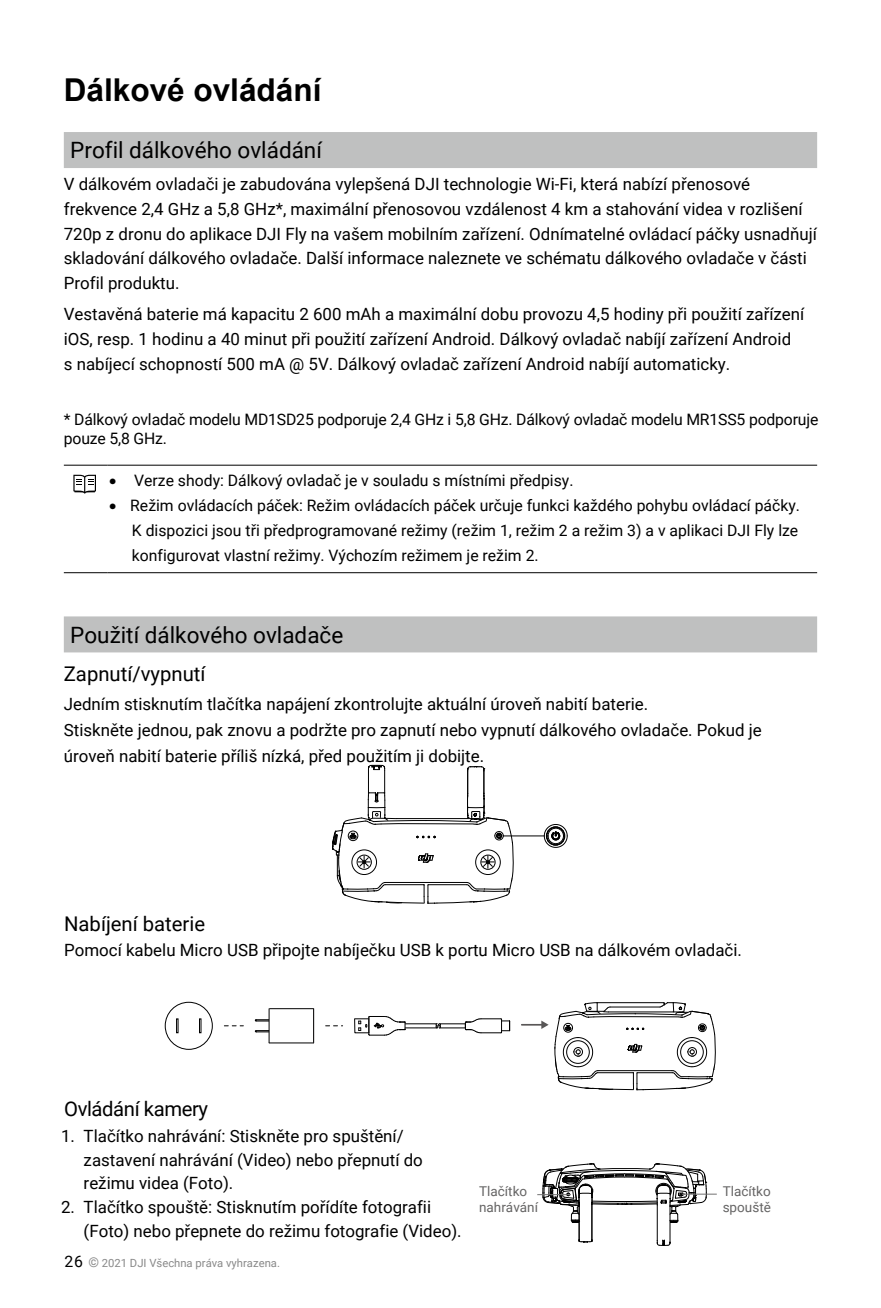
<style>
.page{position:relative;width:881px;height:1308px;background:#fff}
.page>*{position:absolute;margin:0;border:0;box-sizing:border-box;transform-origin:0 0}
.内文{font:700 31.5px "Arial";color:#000}
.内文-2{font:22.5px "Roboto";color:#000}
.内文-3{font:20.25px "Roboto";color:#000}
.内文-4{font:20.25px "Roboto";letter-spacing:-.02em;color:#000}
.内文-5{font:16.88px/24.8px "Roboto";color:#000}
.数字点{font:16.88px/23.6px "Roboto";color:#000}
.带点内文{font:15.75px/24.8px "Roboto";color:#000;text-align:justify}
.内文-6{font:15.75px/18.9px "Roboto";letter-spacing:-.01em;color:#000}
.标字{font:13.5px/16.2px "Roboto";color:#656464}
.t1{font:11.25px "Roboto";color:#898989}
.s1{font-size:15.75px;color:#000}
.s2{font-size:13.5px}
</style>
<div class="page">
<div style="left:64px;top:132px;width:752px;height:36px;background:#bfc0c0"></div>
<div style="left:64px;top:616px;width:752px;height:36px;background:#bfc0c0"></div>
<hr style="left:64px;top:465px;width:43px;height:1px;background:#000">
<hr style="left:107px;top:465px;width:709px;height:1px;background:#000">
<hr style="left:64px;top:572px;width:43px;height:1px;background:#000">
<hr style="left:107px;top:572px;width:709px;height:1px;background:#000">
<svg style="left:73px;top:475px;width:23px;height:18px"></svg>
<hr style="left:503px;top:835px;width:41px;height:1px;background:#000">
<svg style="left:543px;top:824px;width:24px;height:23px"></svg>
<svg style="left:332px;top:765px;width:182px;height:139px"></svg>
<svg style="left:521px;top:1020px;width:27px;height:9px"></svg>
<svg style="left:554px;top:1002px;width:162px;height:88px"></svg>
<svg style="left:255px;top:1008px;width:59px;height:35px"></svg>
<svg style="left:199px;top:1018px;width:2px;height:15px"></svg>
<svg style="left:176px;top:1018px;width:2px;height:15px"></svg>
<div style="left:165px;top:1002px;width:47px;height:47px;border:1px solid #000;border-radius:50%"></div>
<svg style="left:224px;top:1025px;width:19px;height:1px"></svg>
<svg style="left:354px;top:1016px;width:51px;height:19px"></svg>
<hr style="left:405px;top:1027px;width:32px;height:1px;background:#000">
<svg style="left:435px;top:1018px;width:75px;height:15px"></svg>
<hr style="left:405px;top:1023px;width:32px;height:1px;background:#000">
<hr style="left:669px;top:1204px;width:1px;height:38px;background:#000">
<hr style="left:656px;top:1205px;width:1px;height:35px;background:#000">
<hr style="left:591px;top:1204px;width:1px;height:35px;background:#000">
<hr style="left:578px;top:1204px;width:1px;height:35px;background:#000">
<svg style="left:578px;top:1239px;width:14px;height:3px"></svg>
<svg style="left:656px;top:1239px;width:14px;height:6px"></svg>
<hr style="left:537px;top:1194px;width:32px;height:1px;background:#727171">
<hr style="left:684px;top:1193px;width:32px;height:1px;background:#727171">
<svg style="left:542px;top:1163px;width:164px;height:60px"></svg>
<p class="内文" style="left:64px;top:68px;width:259px">Dálkové ovládání</p>
<p class="内文-2" style="left:70px;top:134px;width:253px">Profil dálkového ovládání</p>
<p class="内文-5" style="left:64px;top:171px;width:754px">V dálkovém ovladači je zabudována vylepšená DJI technologie Wi-Fi, která nabízí přenosové frekvence 2,4 GHz a 5,8 GHz*, maximální přenosovou vzdálenost 4 km a stahování videa v rozlišení 720p z dronu do aplikace DJI Fly na vašem mobilním zařízení. Odnímatelné ovládací páčky usnadňují skladování dálkového ovladače. Další informace naleznete ve schématu dálkového ovladače v části Profil produktu.</p>
<p class="内文-5" style="left:64px;top:301px;width:741px">Vestavěná baterie má kapacitu 2 600 mAh a maximální dobu provozu 4,5 hodiny při použití zařízení iOS, resp. 1 hodinu a 40 minut při použití zařízení Android. Dálkový ovladač nabíjí zařízení Android<br>s nabíjecí schopností 500 mA @ 5V. Dálkový ovladač zařízení Android nabíjí automaticky.</p>
<p class="内文-6" style="left:64px;top:409px;width:755px">* Dálkový ovladač modelu MD1SD25 podporuje 2,4 GHz i 5,8 GHz. Dálkový ovladač modelu MR1SS5 podporuje pouze 5,8 GHz.</p>
<p class="带点内文" style="left:109px;top:467px;width:465px">• Verze shody: Dálkový ovladač je v souladu s místními předpisy.</p>
<p class="带点内文" style="left:132px;top:492px;width:669px;text-indent:-23px">• Režim ovládacích páček: Režim ovládacích páček určuje funkci každého pohybu ovládací páčky.<br>K dispozici jsou tři předprogramované režimy (režim 1, režim 2 a režim 3) a v aplikaci DJI Fly lze konfigurovat vlastní režimy. Výchozím režimem je režim 2.</p>
<p class="内文-2" style="left:70px;top:619px;width:274px">Použití dálkového ovladače</p>
<p class="内文-3" style="left:64px;top:660px;width:143px">Zapnutí/vypnutí</p>
<p class="内文-5" style="left:64px;top:690px;width:699px;line-height:26.1px">Jedním stisknutím tlačítka napájení zkontrolujte aktuální úroveň nabití baterie.<br>Stiskněte jednou, pak znovu a podržte pro zapnutí nebo vypnutí dálkového ovladače. Pokud je úroveň nabití baterie příliš nízká, před použitím ji dobijte.</p>
<p class="内文-3" style="left:64px;top:910px;width:142px">Nabíjení baterie</p>
<p class="内文-5" style="left:64px;top:937px;width:679px">Pomocí kabelu Micro USB připojte nabíječku USB k portu Micro USB na dálkovém ovladači.</p>
<p class="内文-4" style="left:64px;top:1094px;width:145px">Ovládání kamery</p>
<p class="数字点" style="left:84px;top:1123px;width:340px;text-indent:-23px">1. Tlačítko nahrávání: Stiskněte pro spuštění/ zastavení nahrávání (Video) nebo přepnutí do režimu videa (Foto).</p>
<p class="数字点" style="left:84px;top:1194px;width:379px;text-indent:-22px">2. Tlačítko spouště: Stisknutím pořídíte fotografii (Foto) nebo přepnete do režimu fotografie (Video).</p>
<p class="t1" style="left:64px;top:1254px;width:217px"><span class="s1">26</span> <span class="s2">©</span> 2021 DJI Všechna práva vyhrazena.</p>
<p class="标字" style="left:479px;top:1182px;width:60px">Tlačítko nahrávání</p>
<p class="标字" style="left:722px;top:1182px;width:50px">Tlačítko spouště</p>
</div>
